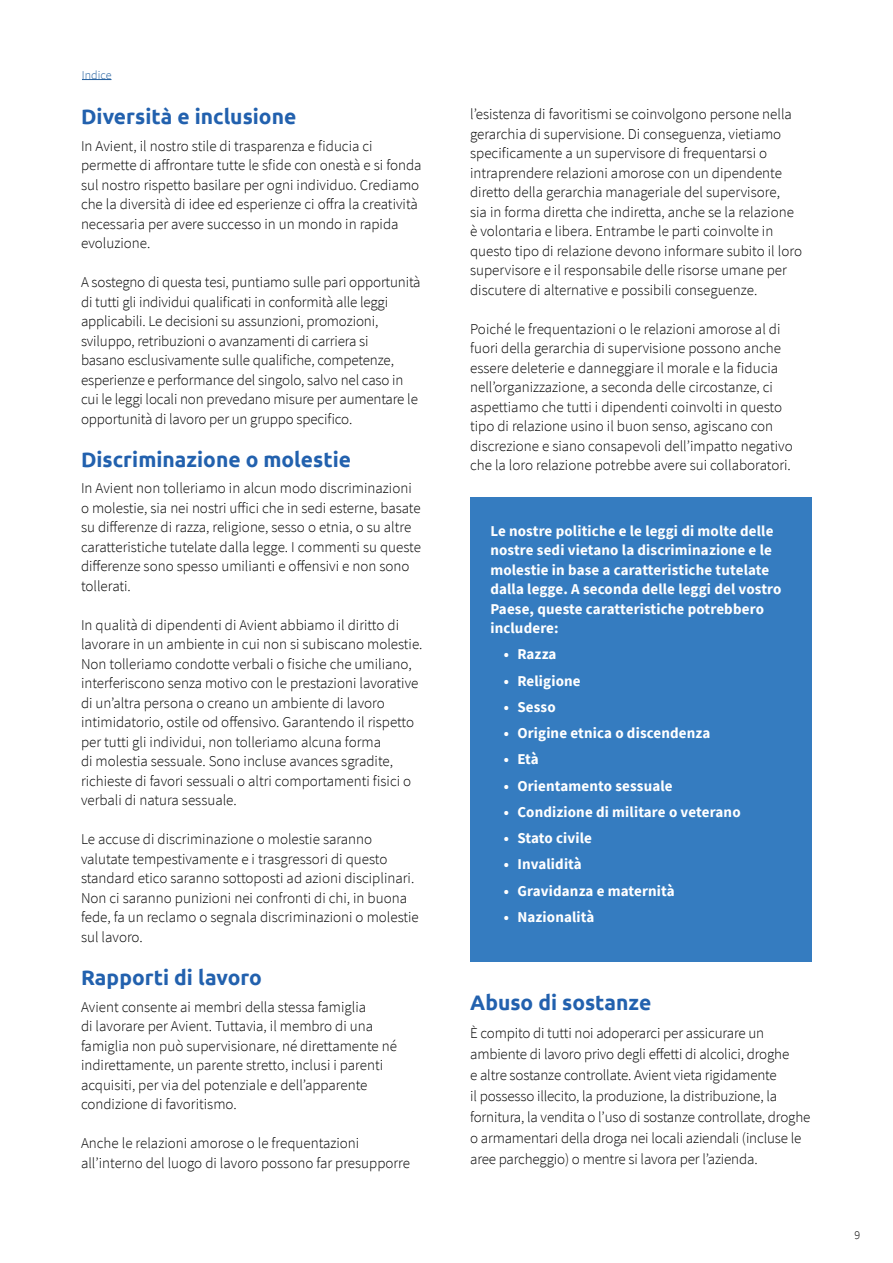
<style>
.page{position:relative;width:893px;height:1263px;background:#fff}
.page>*{position:absolute;margin:0;border:0;box-sizing:border-box;transform-origin:0 0}
.subhead{font:700 21px "Ubuntu";color:#2261ae}
.main_copy{font:300 15px/19.5px "Source Sans Pro";color:#000}
.main_copy-2{font:700 15px/19.5px "Source Sans Pro";letter-spacing:.01em;color:#fff}
.t1{font:300 12px "Source Sans Pro";color:#215e9e}
.t2{font:300 12px "Source Sans Pro";color:#000}
</style>
<div class="page">
<svg style="left:82px;top:79px;width:29px;height:1px"></svg>
<div style="left:470px;top:497px;width:342px;height:465px;background:#357cc0"></div>
<p class="t1" style="left:82px;top:67px;width:31px">Indice</p>
<p class="subhead" style="left:81px;top:104px;width:217px">Diversità e inclusione</p>
<p class="main_copy" style="left:81px;top:136px;width:342px">In Avient, il nostro stile di trasparenza e fiducia ci permette di affrontare tutte le sfide con onestà e si fonda sul nostro rispetto basilare per ogni individuo. Crediamo che la diversità di idee ed esperienze ci offra la creatività necessaria per avere successo in un mondo in rapida evoluzione.</p>
<p class="main_copy" style="left:81px;top:272px;width:341px">A sostegno di questa tesi, puntiamo sulle pari opportunità di tutti gli individui qualificati in conformità alle leggi applicabili. Le decisioni su assunzioni, promozioni, sviluppo, retribuzioni o avanzamenti di carriera si<br>basano esclusivamente sulle qualifiche, competenze, esperienze e performance del singolo, salvo nel caso in cui le leggi locali non prevedano misure per aumentare le opportunità di lavoro per un gruppo specifico.</p>
<p class="subhead" style="left:81px;top:447px;width:271px">Discriminazione o molestie</p>
<p class="main_copy" style="left:81px;top:479px;width:341px">In Avient non tolleriamo in alcun modo discriminazioni o molestie, sia nei nostri uffici che in sedi esterne, basate su differenze di razza, religione, sesso o etnia, o su altre caratteristiche tutelate dalla legge. I commenti su queste differenze sono spesso umilianti e offensivi e non sono tollerati.</p>
<p class="main_copy" style="left:81px;top:615px;width:343px">In qualità di dipendenti di Avient abbiamo il diritto di lavorare in un ambiente in cui non si subiscano molestie.<br>Non tolleriamo condotte verbali o fisiche che umiliano, interferiscono senza motivo con le prestazioni lavorative di un’altra persona o creano un ambiente di lavoro intimidatorio, ostile od offensivo. Garantendo il rispetto per tutti gli individui, non tolleriamo alcuna forma<br>di molestia sessuale. Sono incluse avances sgradite, richieste di favori sessuali o altri comportamenti fisici o verbali di natura sessuale.</p>
<p class="main_copy" style="left:81px;top:830px;width:339px">Le accuse di discriminazione o molestie saranno valutate tempestivamente e i trasgressori di questo standard etico saranno sottoposti ad azioni disciplinari.<br>Non ci saranno punizioni nei confronti di chi, in buona fede, fa un reclamo o segnala discriminazioni o molestie sul lavoro.</p>
<p class="subhead" style="left:81px;top:965px;width:182px">Rapporti di lavoro</p>
<p class="main_copy" style="left:81px;top:997px;width:318px">Avient consente ai membri della stessa famiglia<br>di lavorare per Avient. Tuttavia, il membro di una famiglia non può supervisionare, né direttamente né indirettamente, un parente stretto, inclusi i parenti acquisiti, per via del potenziale e dell’apparente condizione di favoritismo.</p>
<p class="main_copy" style="left:81px;top:1133px;width:331px">Anche le relazioni amorose o le frequentazioni all’interno del luogo di lavoro possono far presupporre</p>
<p class="main_copy" style="left:470px;top:105px;width:333px">l’esistenza di favoritismi se coinvolgono persone nella gerarchia di supervisione. Di conseguenza, vietiamo specificamente a un supervisore di frequentarsi o intraprendere relazioni amorose con un dipendente diretto della gerarchia manageriale del supervisore,<br>sia in forma diretta che indiretta, anche se la relazione è volontaria e libera. Entrambe le parti coinvolte in questo tipo di relazione devono informare subito il loro supervisore e il responsabile delle risorse umane per discutere di alternative e possibili conseguenze.</p>
<p class="main_copy" style="left:470px;top:319px;width:324px">Poiché le frequentazioni o le relazioni amorose al di fuori della gerarchia di supervisione possono anche essere deleterie e danneggiare il morale e la fiducia nell’organizzazione, a seconda delle circostanze, ci aspettiamo che tutti i dipendenti coinvolti in questo tipo di relazione usino il buon senso, agiscano con discrezione e siano consapevoli dell’impatto negativo che la loro relazione potrebbe avere sui collaboratori.</p>
<p class="main_copy-2" style="left:490px;top:521px;width:293px">Le nostre politiche e le leggi di molte delle nostre sedi vietano la discriminazione e le molestie in base a caratteristiche tutelate dalla legge. A seconda delle leggi del vostro Paese, queste caratteristiche potrebbero includere:</p>
<p class="main_copy-2" style="left:504px;top:644px;width:54px">• Razza</p>
<p class="main_copy-2" style="left:504px;top:671px;width:78px">• Religione</p>
<p class="main_copy-2" style="left:504px;top:697px;width:53px">• Sesso</p>
<p class="main_copy-2" style="left:504px;top:723px;width:208px">• Origine etnica o discendenza</p>
<p class="main_copy-2" style="left:504px;top:749px;width:36px">• Età</p>
<p class="main_copy-2" style="left:504px;top:776px;width:170px">• Orientamento sessuale</p>
<p class="main_copy-2" style="left:504px;top:802px;width:238px">• Condizione di militare o veterano</p>
<p class="main_copy-2" style="left:504px;top:828px;width:90px">• Stato civile</p>
<p class="main_copy-2" style="left:504px;top:854px;width:79px">• Invalidità</p>
<p class="main_copy-2" style="left:504px;top:881px;width:172px">• Gravidanza e maternità</p>
<p class="main_copy-2" style="left:504px;top:907px;width:92px">• Nazionalità</p>
<p class="subhead" style="left:470px;top:990px;width:183px">Abuso di sostanze</p>
<p class="main_copy" style="left:470px;top:1023px;width:342px;line-height:21px">È compito di tutti noi adoperarci per assicurare un ambiente di lavoro privo degli effetti di alcolici, droghe<br>e altre sostanze controllate. Avient vieta rigidamente<br>il possesso illecito, la produzione, la distribuzione, la fornitura, la vendita o l’uso di sostanze controllate, droghe o armamentari della droga nei locali aziendali (incluse le aree parcheggio) o mentre si lavora per l’azienda.</p>
<p class="t2" style="left:854px;top:1227px;width:7px">9</p>
</div>
